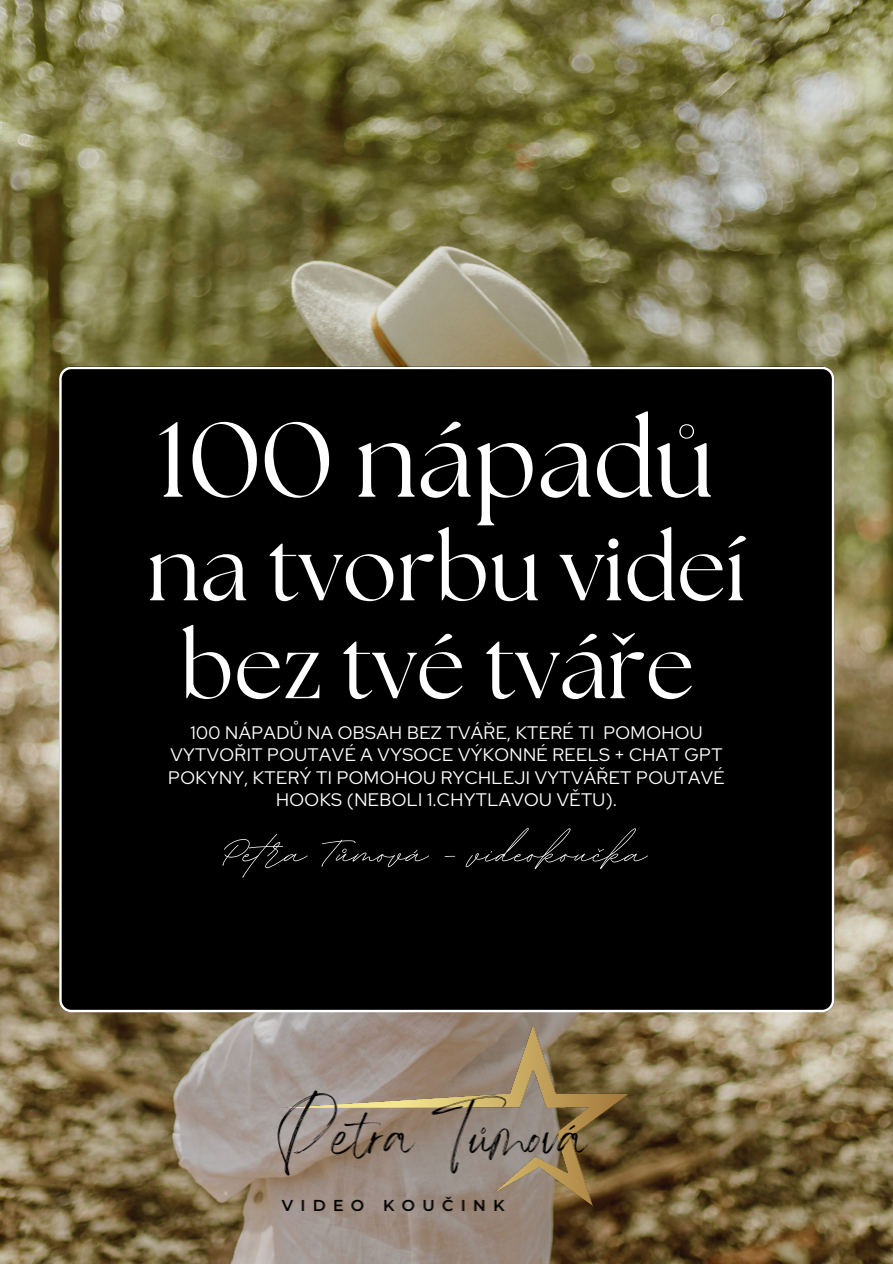
<style>
.page{position:relative;width:893px;height:1264px;background:#fff}
.page>*{position:absolute;margin:0;border:0;box-sizing:border-box;transform-origin:0 0}
.t1{font:105.75px "The Seasons";color:#fff}
.t2{font:90.75px/97.8px "The Seasons";color:#fff;text-align:center}
.t3{font:64.5px "BD Script";color:#fff}
.t4{font:18px/22.5px "Red Hat Display";letter-spacing:.025em;color:#fff;text-align:center}
</style>
<div class="page">
<img style="left:0;top:0;width:892px;height:1263px">
<div style="left:59px;top:367px;width:775px;height:645px;background:#000"></div>
<div style="left:57px;top:364px;width:779px;height:650px;border:5px solid #fff;border-radius:12px"></div>
<img style="left:178px;top:1020px;width:500px;height:199px">
<p class="t1" style="left:157px;top:412px;width:559px">100 nápadů</p>
<p class="t2" style="left:147px;top:525px;width:600px">na tvorbu videí bez tvé tváře</p>
<p class="t4" style="left:170px;top:721px;width:553px">100 NÁPADŮ NA OBSAH BEZ TVÁŘE, KTERÉ TI POMOHOU<br>VYTVOŘIT POUTAVÉ A VYSOCE VÝKONNÉ REELS + CHAT GPT</p>
<p class="t4" style="left:168px;top:766px;width:558px">POKYNY, KTERÝ TI POMOHOU RYCHLEJI VYTVÁŘET POUTAVÉ<br>HOOKS (NEBOLI 1.CHYTLAVOU VĚTU).</p>
<h1 class="t3" style="left:221px;top:810px;width:426px">Petra Tůmová - videokoučka</h1>
</div>
